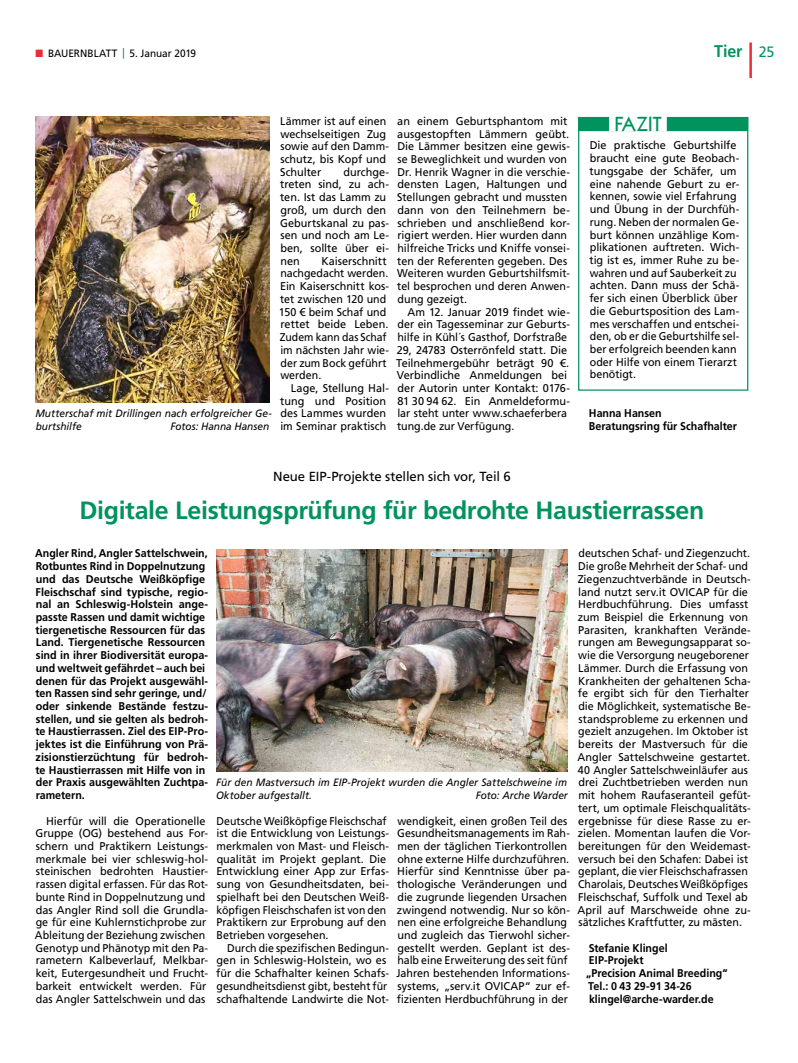
<style>
.page{position:relative;width:798px;height:1063px;background:#fff}
.page>*{position:absolute;margin:0;border:0;box-sizing:border-box;transform-origin:0 0}
.t1{font:700 25px "Frutiger LT Std";letter-spacing:-.015em;color:#00935d}
.t2{font:500 20.62px "ITC Kabel Std";letter-spacing:.01em;color:#00935d}
.t3{font:700 16.88px "Frutiger LT Std";color:#00935d;scale:.95 1}
.t4{font:13.12px "Frutiger LT Std";letter-spacing:-.01em;color:#000}
.t5{font:11.25px/12.8px "Frutiger LT Std";color:#000}
.t6{font:11.25px/12.8px "Frutiger LT Std";color:#000;scale:.95 1}
.t7{font:700 11.25px/12.8px "Frutiger LT Std";color:#000;scale:.95 1}
.t8{font:11.25px/12.8px "Frutiger LT Std";color:#000;scale:.94 1}
.t9{font:italic 10.62px/12.8px "Frutiger LT Std";color:#000;scale:.95 1}
.t10{font:10.62px "Frutiger LT Std";color:#000;scale:.95 1}
.s1{color:#ec2d35}
.s2{color:#00935d}
.s3{font-weight:400;font-size:15px}
</style>
<div class="page">
<hr style="left:749px;top:43px;width:2px;height:35px;background:#ec2d35">
<div style="left:578px;top:117px;width:170px;height:14px;background:#00935d"></div>
<div style="left:609px;top:116px;width:57px;height:15px;background:#fff"></div>
<div style="left:578px;top:116px;width:170px;height:275px;border:1px solid #00935d"></div>
<img style="left:35px;top:117px;width:234px;height:286px">
<img style="left:216px;top:550px;width:351px;height:222px">
<p class="t10" style="left:35px;top:47px;width:171px"><span class="s1">■</span> BAUERNBLATT <span class="s2">|</span> 5. Januar 2019</p>
<h3 class="t3" style="left:714px;top:41px;width:65px">Tier <span class="s3">25</span></h3>
<p class="t9" style="left:35px;top:407px;width:250px">Mutterschaf mit Drillingen nach erfolgreicher Ge&shy;burtshilfe</p>
<p class="t9" style="left:170px;top:420px;width:105px">Fotos: Hanna Hansen</p>
<p class="t6" style="left:280px;top:115px;width:116px">Lämmer ist auf einen wechselseitigen Zug sowie auf den Damm&shy;schutz, bis Kopf und<br>Schulter</p>
<p class="t5" style="left:397px;top:115px;width:174px">an einem Geburtsphantom mit ausgestopften Lämmern geübt.<br>Die Lämmer besitzen eine gewis&shy;se Beweglichkeit und wurden von<br>Dr. Henrik Wagner in die verschie&shy;densten Lagen, Haltungen und<br>Stellungen gebracht und mussten dann von den Teilnehmern be&shy;schrieben und anschließend kor&shy;rigiert werden. Hier wurden dann hilfreiche Tricks und Kniffe vonsei&shy;ten der Referenten gegeben. Des<br>Weiteren wurden Geburtshilfsmit&shy;tel besprochen und deren Anwen&shy;dung gezeigt.</p>
<p class="t5" style="left:396px;top:305px;width:175px;text-indent:11px">Am 12. Januar 2019 findet wie&shy;der ein Tagesseminar zur Geburts&shy;hilfe in Kühl´s Gasthof, Dorfstraße<br>29, 24783 Osterrönfeld statt. Die<br>Teilnehmergebühr beträgt 90 €.<br>Verbindliche Anmeldungen bei der Autorin unter Kontakt: 0176-<br>81 30 94 62. Ein Anmeldeformu&shy;lar steht unter www.schaeferbera tung.de zur Verfügung.</p>
<p class="t5" style="left:280px;top:165px;width:110px;text-indent:63px">durchge&shy;treten sind, zu ach&shy;ten. Ist das Lamm zu groß, um durch den<br>Geburtskanal zu pas&shy;sen und noch am Le&shy;ben, sollte über ei&shy;nen</p>
<p class="t5" style="left:279px;top:255px;width:112px;text-indent:43px">Kaiserschnitt nachgedacht werden.<br>Ein Kaiserschnitt kos&shy;tet zwischen 120 und<br>150 € beim Schaf und rettet beide Leben.<br>Zudem kann das Schaf im nächsten Jahr wie&shy;der zum Bock geführt werden.</p>
<p class="t5" style="left:280px;top:382px;width:110px;text-indent:11px">Lage, Stellung Hal&shy;tung und Position des Lammes wurden im Seminar praktisch</p>
<h2 class="t2" style="left:614px;top:112px;width:49px">FAZIT</h2>
<p class="t5" style="left:589px;top:139px;width:151px">Die praktische Geburtshilfe braucht eine gute Beobach&shy;tungsgabe der Schäfer, um eine nahende Geburt zu er&shy;kennen, sowie viel Erfahrung und Übung in der Durchfüh&shy;rung. Neben der normalen Ge&shy;burt können unzählige Kom&shy;plikationen auftreten. Wich&shy;tig ist es, immer Ruhe zu be&shy;wahren und auf Sauberkeit zu achten. Dann muss der Schä&shy;fer sich einen Überblick über die Geburtsposition des Lam&shy;mes verschaffen und entschei&shy;den, ob er die Geburtshilfe sel&shy;ber erfolgreich beenden kann oder Hilfe von einem Tierarzt benötigt.</p>
<p class="t7" style="left:588px;top:407px;width:157px">Hanna Hansen<br>Beratungsring für Schafhalter</p>
<p class="t4" style="left:273px;top:469px;width:239px">Neue EIP-Projekte stellen sich vor, Teil 6</p>
<h1 class="t1" style="left:79px;top:496px;width:626px">Digitale Leistungsprüfung für bedrohte Haustierrassen</h1>
<p class="t7" style="left:35px;top:547px;width:184px">Angler Rind, Angler Sattelschwein, Rotbuntes Rind in Doppelnutzung und das Deutsche Weißköpfige Fleischschaf sind typische, regio&shy;nal an Schleswig-Holstein ange&shy;passte Rassen und damit wichtige tiergenetische Ressourcen für das Land. Tiergenetische Ressourcen sind in ihrer Biodiversität europa&shy;und weltweit gefährdet – auch bei denen für das Projekt ausgewähl&shy;ten Rassen sind sehr geringe, und/ oder sinkende Bestände festzu&shy;stellen, und sie gelten als bedroh&shy;te Haustierrassen. Ziel des EIP-Pro&shy;jektes ist die Einführung von Prä&shy;zisionstierzüchtung für bedroh&shy;te Haustierrassen mit Hilfe von in der Praxis ausgewählten Zuchtpa&shy;rametern.</p>
<p class="t5" style="left:35px;top:814px;width:175px;text-indent:11px">Hierfür will die Operationelle Gruppe (OG) bestehend aus For&shy;schern und Praktikern Leistungs&shy;merkmale bei vier schleswig-hol&shy;steinischen bedrohten Haustier&shy;rassen digital erfassen. Für das Rot&shy;bunte Rind in Doppelnutzung und das Angler Rind soll die Grundla&shy;ge für eine Kuhlernstichprobe zur Ableitung der Beziehung zwischen Genotyp und Phänotyp mit den Pa&shy;rametern Kalbeverlauf, Melkbar&shy;keit, Eutergesundheit und Frucht&shy;barkeit entwickelt werden. Für das Angler Sattelschwein und das</p>
<p class="t8" style="left:216px;top:814px;width:185px">Deutsche Weißköpfige Fleischschaf ist die Entwicklung von Leistungs&shy;merkmalen von Mast- und Fleisch&shy;qualität im Projekt geplant. Die Entwicklung einer App zur Erfas&shy;sung von Gesundheitsdaten, bei&shy;spielhaft bei den Deutschen Weiß&shy;köpfigen Fleischschafen ist von den Praktikern zur Erprobung auf den Betrieben vorgesehen.</p>
<p class="t6" style="left:577px;top:547px;width:184px">deutschen Schaf- und Ziegenzucht.<br>Die große Mehrheit der Schaf- und Ziegenzuchtverbände in Deutsch&shy;land nutzt serv.it OVICAP für die Herdbuchführung. Dies umfasst zum Beispiel die Erkennung von Parasiten, krankhaften Verände&shy;rungen am Bewegungsapparat so&shy;wie die Versorgung neugeborener Lämmer. Durch die Erfassung von Krankheiten der gehaltenen Scha&shy;fe ergibt sich für den Tierhalter die Möglichkeit, systematische Be&shy;standsprobleme zu erkennen und gezielt anzugehen. Im Oktober ist bereits der Mastversuch für die Angler Sattelschweine gestartet.<br>40 Angler Sattelschweinläufer aus drei Zuchtbetrieben werden nun mit hohem Raufaseranteil gefüt&shy;tert, um optimale Fleischqualitäts&shy;ergebnisse für diese Rasse zu er&shy;zielen. Momentan laufen die Vor&shy;bereitungen für den Weidemast&shy;versuch bei den Schafen: Dabei ist geplant, die vier Fleischschafrassen Charolais, Deutsches Weißköpfiges Fleischschaf, Suffolk und Texel ab April auf Marschweide ohne zu&shy;sätzliches Kraftfutter, zu mästen.</p>
<p class="t7" style="left:585px;top:942px;width:151px">Stefanie Klingel<br>EIP-Projekt<br>„Precision Animal Breeding“<br>Tel.: 0 43 29-91 34-26 klingel@arche-warder.de</p>
<p class="t9" style="left:216px;top:776px;width:371px">Für den Mastversuch im EIP-Projekt wurden die Angler Sattelschweine im<br>Oktober aufgestallt.</p>
<p class="t9" style="left:475px;top:789px;width:98px">Foto: Arche Warder</p>
<p class="t6" style="left:396px;top:814px;width:184px">wendigkeit, einen großen Teil des Gesundheitsmanagements im Rah&shy;men der täglichen Tierkontrollen ohne externe Hilfe durchzuführen.<br>Hierfür sind Kenntnisse über pa&shy;thologische Veränderungen und die zugrunde liegenden Ursachen zwingend notwendig. Nur so kön&shy;nen eine erfolgreiche Behandlung und zugleich das Tierwohl sicher&shy;gestellt werden. Geplant ist des&shy;halb eine Erweiterung des seit fünf Jahren bestehenden Informations&shy;systems, „serv.it OVICAP“ zur ef&shy;fizienten Herdbuchführung in der</p>
<p class="t8" style="left:216px;top:942px;width:185px;text-indent:11px">Durch die spezifischen Bedingun&shy;gen in Schleswig-Holstein, wo es für die Schafhalter keinen Schafs&shy;gesundheitsdienst gibt, besteht für schafhaltende Landwirte die Not-</p>
</div>
